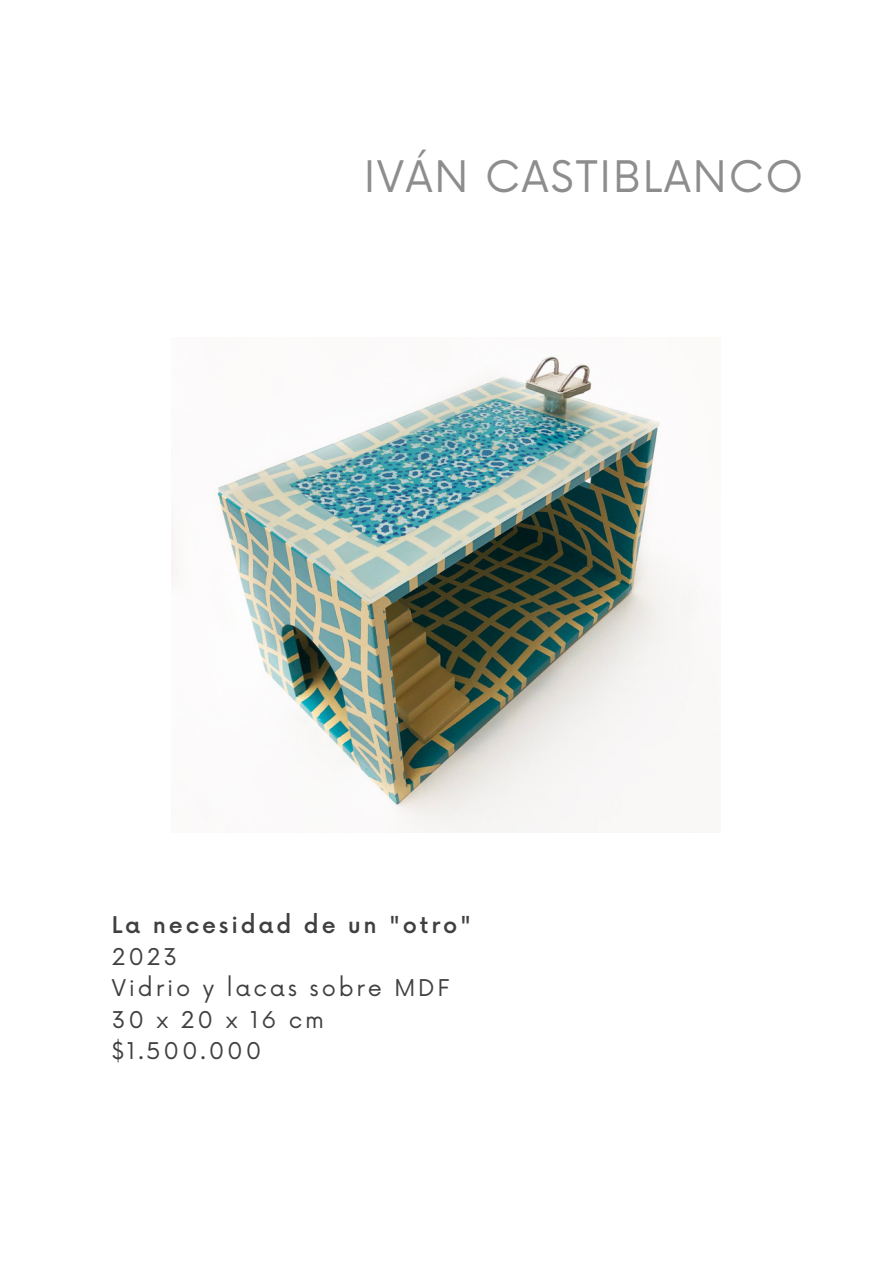
<style>
.page{position:relative;width:893px;height:1264px;background:#fff}
.page>*{position:absolute;margin:0;border:0;box-sizing:border-box;transform-origin:0 0}
.t1{font:42.3px "Now";letter-spacing:.045em;color:#8d8d8d}
.t2{font:22.5px/31.5px "Now";letter-spacing:.125em;color:#404040}
.t3{font:500 22.5px "Now";letter-spacing:.125em;color:#404040}
.t4{font:11.25px "Now";color:#404040}
</style>
<div class="page">
<img style="left:172px;top:356px;width:541px;height:476px">
<h1 class="t1" style="left:363px;top:153px;width:441px">IVÁN CASTIBLANCO</h1>
<p class="t3" style="left:112px;top:913px;width:361px">La necesidad de un "otro"</p>
<p class="t2" style="left:112px;top:942px;width:339px">2023<br>Vidrio y lacas sobre MDF<br>30x20x16cm $1.500.000</p>
<p class="t4" style="left:107px;top:1062px;width:26px;rotate:-90deg">____</p>
</div>
